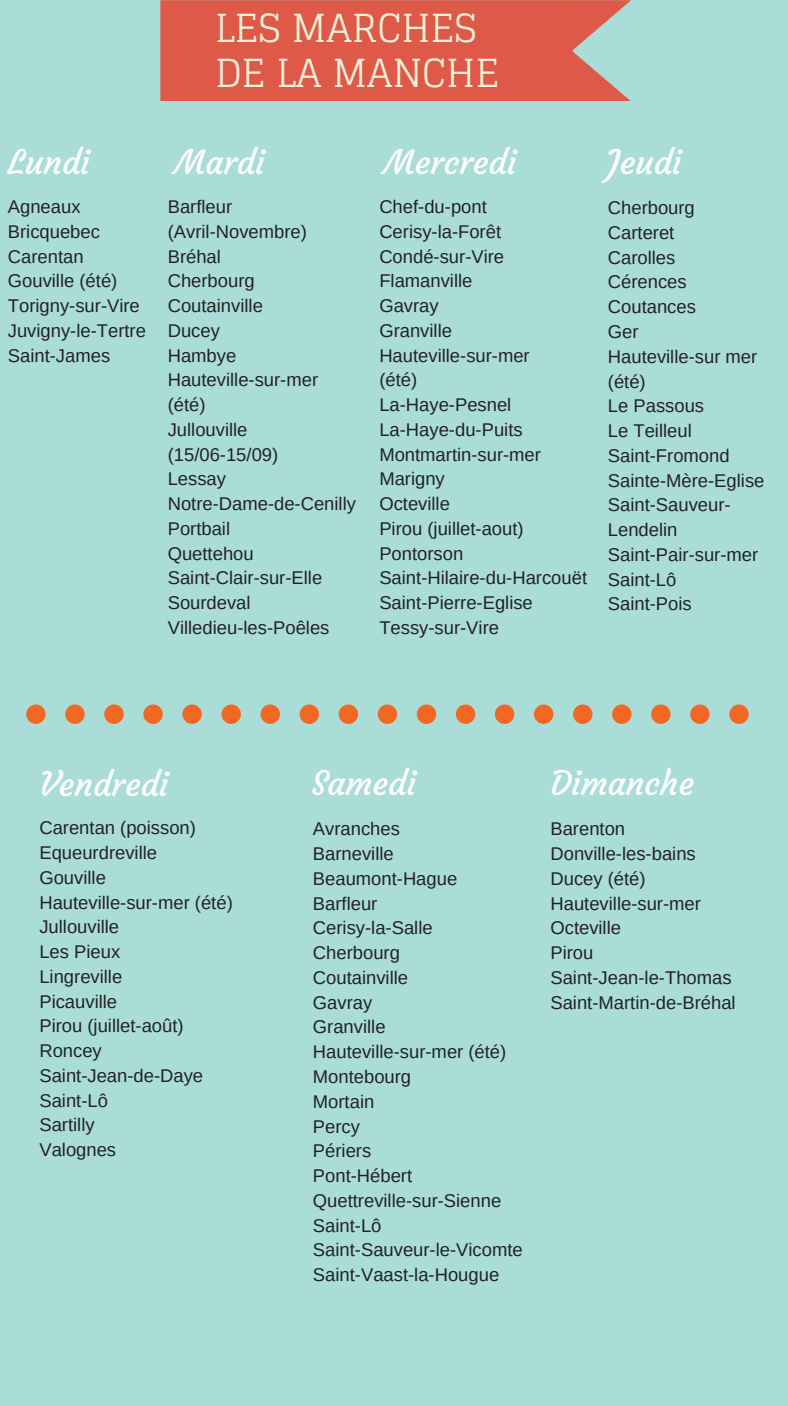
<style>
.page{position:relative;width:788px;height:1406px;background:#abddd8}
.page>*{position:absolute;margin:0;border:0;box-sizing:border-box;transform-origin:0 0}
.t1{font:38.7px/45px "Glegoo";color:#f1f1d9}
.t2{font:33.15px "Courgette";color:#fff}
.t3{font:18.45px/24.8px "Arimo";color:#222}
</style>
<div class="page">
<svg style="left:160px;top:0;width:471px;height:100px;background:#da6150"></svg>
<div style="left:221px;top:705px;width:20px;height:19px;background:#f26722;border-radius:50%"></div>
<div style="left:260px;top:705px;width:20px;height:19px;background:#f26722;border-radius:50%"></div>
<div style="left:182px;top:705px;width:20px;height:19px;background:#f26722;border-radius:50%"></div>
<div style="left:338px;top:705px;width:20px;height:19px;background:#f26722;border-radius:50%"></div>
<svg style="left:26px;top:705px;width:20px;height:19px"></svg>
<div style="left:377px;top:705px;width:20px;height:19px;background:#f26722;border-radius:50%"></div>
<div style="left:65px;top:705px;width:20px;height:19px;background:#f26722;border-radius:50%"></div>
<div style="left:104px;top:705px;width:20px;height:19px;background:#f26722;border-radius:50%"></div>
<div style="left:143px;top:705px;width:20px;height:19px;background:#f26722;border-radius:50%"></div>
<div style="left:299px;top:705px;width:20px;height:19px;background:#f26722;border-radius:50%"></div>
<div style="left:612px;top:705px;width:19px;height:19px;background:#f26722;border-radius:50%"></div>
<div style="left:651px;top:705px;width:19px;height:19px;background:#f26722;border-radius:50%"></div>
<div style="left:690px;top:705px;width:19px;height:19px;background:#f26722;border-radius:50%"></div>
<div style="left:729px;top:705px;width:19px;height:19px;background:#f26722;border-radius:50%"></div>
<div style="left:573px;top:705px;width:19px;height:19px;background:#f26722;border-radius:50%"></div>
<div style="left:456px;top:705px;width:19px;height:19px;background:#f26722;border-radius:50%"></div>
<div style="left:495px;top:705px;width:19px;height:19px;background:#f26722;border-radius:50%"></div>
<div style="left:417px;top:705px;width:19px;height:19px;background:#f26722;border-radius:50%"></div>
<div style="left:534px;top:705px;width:19px;height:19px;background:#f26722;border-radius:50%"></div>
<h1 class="t1" style="left:215px;top:5px;width:286px">LES MARCHES<br>DE LA MANCHE</h1>
<h2 class="t2" style="left:8px;top:141px;width:84px">Lundi</h2>
<h2 class="t2" style="left:174px;top:141px;width:92px">Mardi</h2>
<h2 class="t2" style="left:384px;top:141px;width:134px">Mercredi</h2>
<h2 class="t2" style="left:606px;top:141px;width:76px">Jeudi</h2>
<p class="t3" style="left:8px;top:194px;width:140px">Agneaux<br>Bricquebec<br>Carentan<br>Gouville (été)<br>Torigny-sur-Vire<br>Juvigny-le-Tertre<br>Saint-James</p>
<p class="t3" style="left:168px;top:194px;width:190px">Barfleur (Avril-Novembre)<br>Bréhal<br>Cherbourg<br>Coutainville<br>Ducey<br>Hambye<br>Hauteville-sur-mer (été)<br>Jullouville (15/06-15/09)<br>Lessay<br>Notre-Dame-de-Cenilly<br>Portbail<br>Quettehou<br>Saint-Clair-sur-Elle<br>Sourdeval<br>Villedieu-les-Poêles</p>
<p class="t3" style="left:379px;top:194px;width:209px">Chef-du-pont<br>Cerisy-la-Forêt<br>Condé-sur-Vire<br>Flamanville<br>Gavray<br>Granville<br>Hauteville-sur-mer<br>(été)<br>La-Haye-Pesnel<br>La-Haye-du-Puits<br>Montmartin-sur-mer<br>Marigny<br>Octeville<br>Pirou (juillet-aout)<br>Pontorson<br>Saint-Hilaire-du-Harcouët<br>Saint-Pierre-Eglise<br>Tessy-sur-Vire</p>
<p class="t3" style="left:608px;top:195px;width:158px">Cherbourg<br>Carteret<br>Carolles<br>Cérences<br>Coutances<br>Ger<br>Hauteville-sur mer (été)<br>Le Passous<br>Le Teilleul<br>Saint-Fromond<br>Sainte-Mère-Eglise<br>Saint-Sauveur-<br>Lendelin<br>Saint-Pair-sur-mer<br>Saint-Lô<br>Saint-Pois</p>
<h2 class="t2" style="left:39px;top:763px;width:131px">Vendredi</h2>
<h2 class="t2" style="left:312px;top:762px;width:106px">Samedi</h2>
<h2 class="t2" style="left:550px;top:762px;width:145px">Dimanche</h2>
<p class="t3" style="left:39px;top:815px;width:195px">Carentan (poisson)<br>Equeurdreville<br>Gouville<br>Hauteville-sur-mer (été)<br>Jullouville<br>Les Pieux<br>Lingreville<br>Picauville<br>Pirou (juillet-août)<br>Roncey<br>Saint-Jean-de-Daye<br>Saint-Lô<br>Sartilly<br>Valognes</p>
<p class="t3" style="left:313px;top:816px;width:211px">Avranches<br>Barneville<br>Beaumont-Hague<br>Barfleur<br>Cerisy-la-Salle<br>Cherbourg<br>Coutainville<br>Gavray<br>Granville<br>Hauteville-sur-mer (été)<br>Montebourg<br>Mortain<br>Percy<br>Périers<br>Pont-Hébert<br>Quettreville-sur-Sienne<br>Saint-Lô<br>Saint-Sauveur-le-Vicomte<br>Saint-Vaast-la-Hougue</p>
<p class="t3" style="left:550px;top:816px;width:187px">Barenton<br>Donville-les-bains<br>Ducey (été)<br>Hauteville-sur-mer<br>Octeville<br>Pirou<br>Saint-Jean-le-Thomas<br>Saint-Martin-de-Bréhal</p>
</div>
